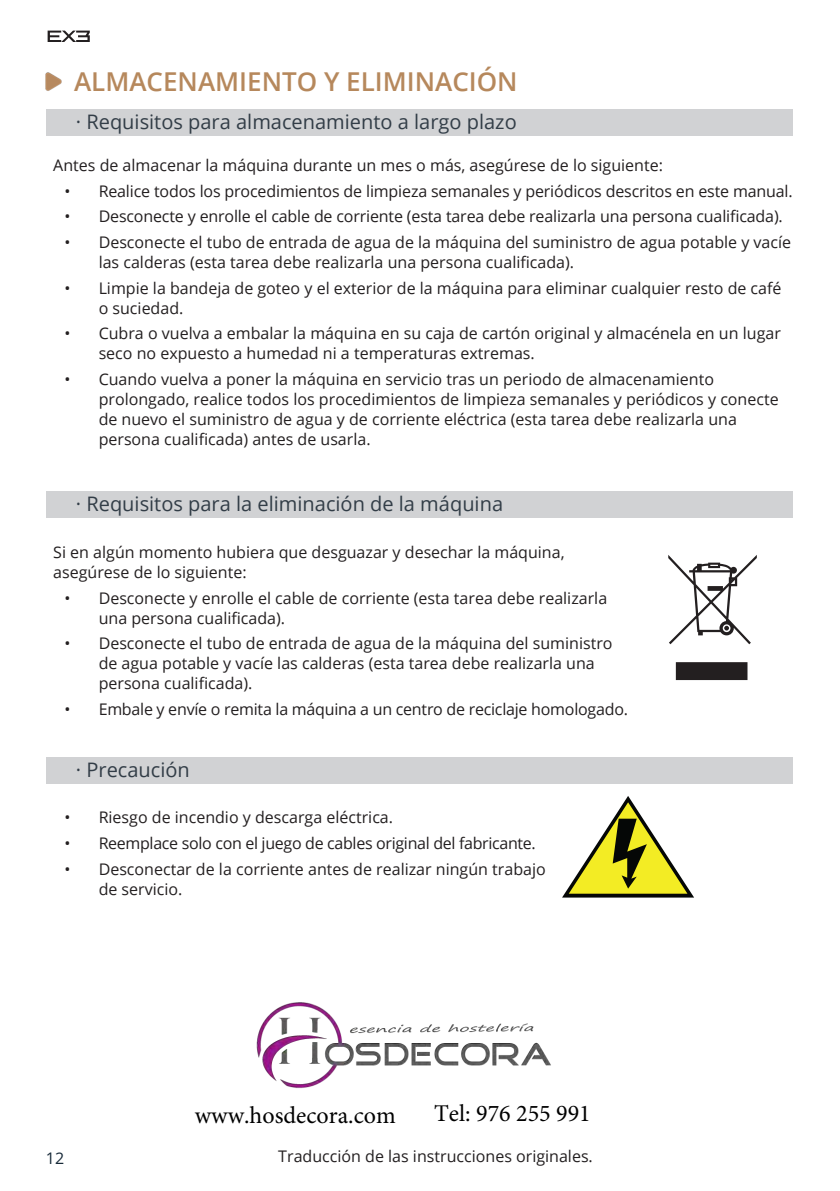
<style>
.page{position:relative;width:840px;height:1191px;background:#fff}
.page>*{position:absolute;margin:0;border:0;box-sizing:border-box;transform-origin:0 0}
.headline{font:600 26px "Open Sans";color:#b6885c}
.t1{font:24px "Minion Pro";color:#000}
.subhead{font:20px "Open Sans";color:#323d47}
.Paragraph_normal{font:16px/20px "Open Sans";color:#231f20}
.Paragraph_normal-2{font:16px "Open Sans";letter-spacing:-.02em;color:#231f20}
.t2{font:16px "Open Sans";color:#172938}
</style>
<div class="page">
<svg style="left:48px;top:31px;width:42px;height:11px"></svg>
<div style="left:46px;top:109px;width:746px;height:27px;background:#d1d2d4"></div>
<img style="left:45px;top:72px;width:17px;height:19px">
<div style="left:46px;top:492px;width:746px;height:26px;background:#d1d2d4"></div>
<svg style="left:668px;top:555px;width:88px;height:125px"></svg>
<div style="left:46px;top:757px;width:746px;height:26px;background:#d1d2d4"></div>
<svg style="left:562px;top:796px;width:131px;height:101px"></svg>
<img style="left:256px;top:1002px;width:295px;height:86px">
<p class="headline" style="left:74px;top:63px;width:445px">ALMACENAMIENTO Y ELIMINACIÓN</p>
<p class="subhead" style="left:76px;top:108px;width:442px">· Requisitos para almacenamiento a largo plazo</p>
<p class="Paragraph_normal" style="left:53px;top:155px;width:611px">Antes de almacenar la máquina durante un mes o más, asegúrese de lo siguiente:</p>
<p class="Paragraph_normal" style="left:65px;top:180px;width:729px">• Realice todos los procedimientos de limpieza semanales y periódicos descritos en este manual.</p>
<p class="Paragraph_normal" style="left:65px;top:206px;width:719px">• Desconecte y enrolle el cable de corriente (esta tarea debe realizarla una persona cualificada).</p>
<p class="Paragraph_normal" style="left:99px;top:232px;width:693px;text-indent:-34px">• Desconecte el tubo de entrada de agua de la máquina del suministro de agua potable y vacíe las calderas (esta tarea debe realizarla una persona cualificada).</p>
<p class="Paragraph_normal" style="left:99px;top:277px;width:684px;text-indent:-34px">• Limpie la bandeja de goteo y el exterior de la máquina para eliminar cualquier resto de café o suciedad.</p>
<p class="Paragraph_normal" style="left:99px;top:323px;width:683px;text-indent:-34px">• Cubra o vuelva a embalar la máquina en su caja de cartón original y almacénela en un lugar seco no expuesto a humedad ni a temperaturas extremas.</p>
<p class="Paragraph_normal" style="left:99px;top:369px;width:681px;text-indent:-34px">• Cuando vuelva a poner la máquina en servicio tras un periodo de almacenamiento prolongado, realice todos los procedimientos de limpieza semanales y periódicos y conecte de nuevo el suministro de agua y de corriente eléctrica (esta tarea debe realizarla una persona cualificada) antes de usarla.</p>
<p class="subhead" style="left:76px;top:490px;width:428px">· Requisitos para la eliminación de la máquina</p>
<p class="Paragraph_normal" style="left:53px;top:541px;width:512px">Si en algún momento hubiera que desguazar y desechar la máquina, asegúrese de lo siguiente:</p>
<p class="Paragraph_normal" style="left:99px;top:587px;width:510px;text-indent:-34px">• Desconecte y enrolle el cable de corriente (esta tarea debe realizarla una persona cualificada).</p>
<p class="Paragraph_normal" style="left:99px;top:633px;width:515px;text-indent:-34px">• Desconecte el tubo de entrada de agua de la máquina del suministro de agua potable y vacíe las calderas (esta tarea debe realizarla una persona cualificada).</p>
<p class="Paragraph_normal" style="left:65px;top:698px;width:564px">• Embale y envíe o remita la máquina a un centro de reciclaje homologado.</p>
<p class="subhead" style="left:76px;top:756px;width:115px">· Precaución</p>
<p class="Paragraph_normal" style="left:65px;top:807px;width:330px">• Riesgo de incendio y descarga eléctrica.</p>
<p class="Paragraph_normal-2" style="left:65px;top:832px;width:472px">• Reemplace solo con el juego de cables original del fabricante.</p>
<p class="Paragraph_normal" style="left:99px;top:858px;width:448px;text-indent:-34px">• Desconectar de la corriente antes de realizar ningún trabajo de servicio.</p>
<h2 class="t1" style="left:195px;top:1099px;width:202px">www.hosdecora.com</h2>
<h2 class="t1" style="left:434px;top:1096px;width:158px">Tel: 976 255 991</h2>
<p class="t2" style="left:46px;top:1147px;width:20px">12</p>
<p class="Paragraph_normal" style="left:278px;top:1145px;width:316px">Traducción de las instrucciones originales.</p>
</div>
